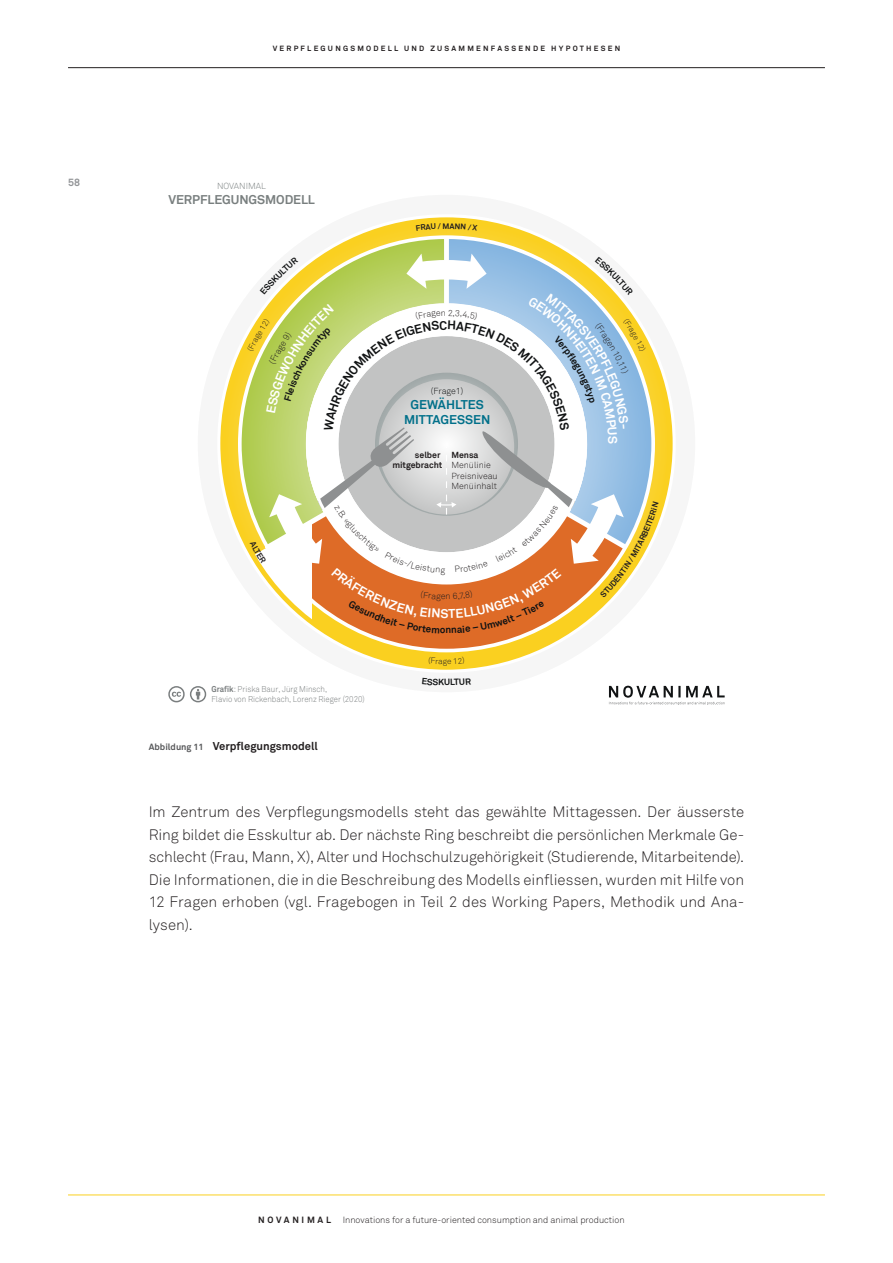
<style>
.page{position:relative;width:893px;height:1263px;background:#fff}
.page>*{position:absolute;margin:0;border:0;box-sizing:border-box;transform-origin:0 0}
.t1{font:15px/22.5px "Akkurat Light Pro";letter-spacing:.005em;color:#231f20;text-align:justify}
.t2{font:700 12.6px/15.1px "Akkurat";color:#01708a;text-align:center}
.t3{font:700 12.6px "Akkurat";letter-spacing:-.005em;color:#797f7f}
.t4{font:700 11.25px "Akkurat Pro";color:#231f20}
.t5{font:700 10.5px "Akkurat Pro";color:#939598}
.t6{font:9px "Akkurat Light Pro";color:#231f20}
.t7{font:700 9px "Akkurat Pro";letter-spacing:.3em;color:#231f20}
.t8{font:300 8.7px/10.5px "Akkurat";color:#231f20}
.t9{font:700 8.7px/10.5px "Akkurat";letter-spacing:-.005em;color:#231f20;text-align:right}
.t10{font:300 8.7px "Akkurat";color:#797f7f}
.t11{font:300 8.7px "Akkurat";letter-spacing:-.01em;color:#111314}
.t12{font:300 8.4px/10.2px "Akkurat";color:#7a7e7f;scale:.92 1}
.t13{font:300 8.25px "Akkurat";color:#231f20}
.t14{font:700 7.95px "Akkurat";color:#231f20}
.t15{font:700 7.5px "Akkurat Pro";color:#231f20}
.s1{font-family:"Akkurat Pro";font-weight:700}
.s2{font-size:9px;color:#57585a}
</style>
<div class="page">
<hr style="left:68px;top:67px;width:757px;height:1px;background:#231f20">
<hr style="left:68px;top:1195px;width:757px;height:1px;background:#fad020">
<svg style="left:220px;top:217px;width:469px;height:469px"></svg>
<svg style="left:168px;top:686px;width:38px;height:16px"></svg>
<svg style="left:609px;top:686px;width:116px;height:19px"></svg>
<svg style="left:422px;top:678px;width:49px;height:7px"></svg>
<svg style="left:416px;top:223px;width:25px;height:8px"></svg>
<svg style="left:449px;top:223px;width:29px;height:8px"></svg>
<svg style="left:429px;top:657px;width:35px;height:7px"></svg>
<svg style="left:247px;top:250px;width:412px;height:383px"></svg>
<p class="t5" style="left:68px;top:176px;width:14px">58</p>
<p class="t15" style="left:273px;top:44px;width:15px">V ERPFLEGUNGSMODELL</p>
<p class="t15" style="left:404px;top:44px;width:8px">UND</p>
<p class="t15" style="left:430px;top:44px;width:9px">ZUSAMMENFASSENDE</p>
<p class="t15" style="left:551px;top:44px;width:16px">H YPOTHESEN</p>
<p class="t10" style="left:217px;top:181px;width:50px">NOVANIMAL</p>
<p class="t3" style="left:168px;top:192px;width:148px">VERPFLEGUNGSMODELL</p>
<p class="t14" style="left:442px;top:221px;width:8px">M</p>
<p class="t11" style="left:431px;top:385px;width:34px">(Frage1)</p>
<p class="t2" style="left:404px;top:397px;width:88px">GEWÄHLTES<br>MITTAGESSEN</p>
<p class="t9" style="left:392px;top:449px;width:51px">selber mitgebracht</p>
<p class="t9" style="left:451px;top:449px;width:29px">Mensa</p>
<p class="t8" style="left:451px;top:460px;width:48px">Menülinie<br>Preisniveau<br>Menüinhalt</p>
<p class="t12" style="left:211px;top:684px;width:168px"><span class="s1">GRAFIK</span>: Priska Baur, Jürg Minsch,<br>Flavio von Rickenbach, Lorenz Rieger (2020)</p>
<p class="t4" style="left:149px;top:739px;width:171px"><span class="s2">ABBILDUNG 11</span> VERPFLEGUNGSMODELL</p>
<p class="t13" style="left:443px;top:656px;width:6px">g</p>
<p class="t1" style="left:149px;top:801px;width:597px">Im Zentrum des Verpflegungsmodells steht das gewählte Mittagessen. Der äusserste Ring bildet die Esskultur ab. Der nächste Ring beschreibt die persönlichen Merkmale Ge&shy;schlecht (Frau, Mann, X), Alter und Hochschulzugehörigkeit (Studierende, Mitarbeitende).<br>Die Informationen, die in die Beschreibung des Modells einfliessen, wurden mit Hilfe von 12 Fragen erhoben (vgl. Fragebogen in Teil 2 des Working Papers, Methodik und Ana&shy;lysen).</p>
<p class="t7" style="left:258px;top:1214px;width:74px">NOVANIMAL</p>
<p class="t6" style="left:343px;top:1215px;width:283px">Innovations for a future-oriented consumption and animal production</p>
</div>
